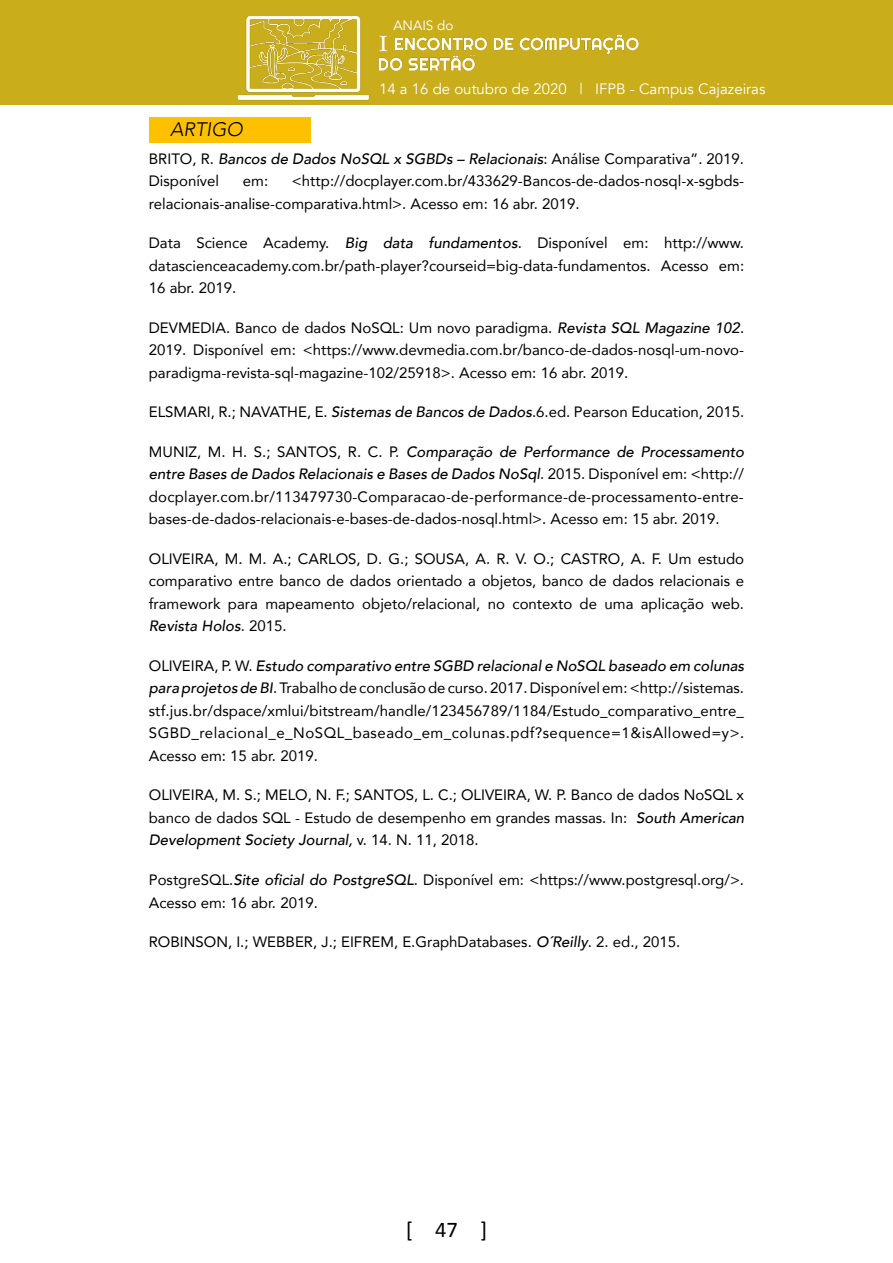
<style>
.page{position:relative;width:893px;height:1263px;background:#fff}
.page>*{position:absolute;margin:0;border:0;box-sizing:border-box;transform-origin:0 0}
.t1{font:22.5px "Calibri";color:#000}
.t2{font:22.5px "Plantagenet Cherokee";color:#fff}
.t3{font:italic 300 19.5px "Avenir";color:#000}
.t4{font:15px/22.5px "Avenir";color:#000;text-align:justify}
.t5{font:15px "Avenir";color:#fff}
.t6{font:13.5px "Avenir";color:#fff}
.s1{font-weight:500;font-style:italic}
</style>
<div class="page">
<div style="left:149px;top:117px;width:161px;height:26px;background:#ffc000"></div>
<div style="left:0;top:0;width:893px;height:104px;background:#caad1a"></div>
<img style="left:394px;top:35px;width:245px;height:19px">
<img style="left:378px;top:56px;width:97px;height:15px">
<img style="left:237px;top:15px;width:132px;height:85px">
<p class="t6" style="left:393px;top:17px;width:62px">ANAIS do</p>
<h1 class="t2" style="left:379px;top:30px;width:10px">I</h1>
<h2 class="t3" style="left:170px;top:118px;width:74px">ARTIGO</h2>
<p class="t5" style="left:379px;top:80px;width:388px">14 a 16 de outubro de 2020 | IFPB - Campus Cajazeiras</p>
<p class="t4" style="left:149px;top:147px;width:597px">BRITO, R. <span class="s1">Bancos de Dados NoSQL x SGBDs – Relacionais</span>: Análise Comparativa”. 2019.<br>Disponível</p>
<p class="t4" style="left:149px;top:169px;width:597px;text-indent:143px">&lt;http://docplayer.com.br/433629-Bancos-de-dados-nosql-x-sgbds&shy;relacionais-analise-comparativa.html&gt;. Acesso em: 16 abr. 2019.</p>
<p class="t4" style="left:149px;top:231px;width:597px">Data Science Academy. <span class="s1">Big data fundamentos</span>. Disponível em: http://www. datascienceacademy.com.br/path-player?courseid=big-data-fundamentos. Acesso em:<br>16 abr. 2019.</p>
<p class="t4" style="left:149px;top:316px;width:597px">DEVMEDIA. Banco de dados NoSQL: Um novo paradigma. <span class="s1">Revista SQL Magazine 102</span>.<br>2019. Disponível em: &lt;https://www.devmedia.com.br/banco-de-dados-nosql-um-novo&shy;paradigma-revista-sql-magazine-102/25918&gt;. Acesso em: 16 abr. 2019.</p>
<p class="t4" style="left:149px;top:400px;width:597px">ELSMARI, R.; NAVATHE, E. <span class="s1">Sistemas de Bancos de Dados</span>.6.ed. Pearson Education, 2015.</p>
<p class="t4" style="left:149px;top:440px;width:597px">MUNIZ, M. H. S.; SANTOS, R. C. P. <span class="s1">Comparação de Performance de Processamento entre Bases de Dados Relacionais e Bases de Dados NoSql</span>. 2015. Disponível em: &lt;http:// docplayer.com.br/113479730-Comparacao-de-performance-de-processamento-entre&shy;bases-de-dados-relacionais-e-bases-de-dados-nosql.html&gt;. Acesso em: 15 abr. 2019.</p>
<p class="t4" style="left:149px;top:547px;width:597px">OLIVEIRA, M. M. A.; CARLOS, D. G.; SOUSA, A. R. V. O.; CASTRO, A. F. Um estudo comparativo entre banco de dados orientado a objetos, banco de dados relacionais e framework para mapeamento objeto/relacional, no contexto de uma aplicação web.<br><span class="s1">Revista Holos</span>. 2015.</p>
<p class="t4" style="left:149px;top:654px;width:597px">OLIVEIRA, P. W. <span class="s1">Estudo comparativo entre SGBD relacional e NoSQL baseado em colunas para projetos de BI</span>. Trabalho de conclusão de curso. 2017. Disponível em: &lt;http://sistemas. stf.jus.br/dspace/xmlui/bitstream/handle/123456789/1184/Estudo_comparativo_entre_ SGBD_relacional_e_NoSQL_baseado_em_colunas.pdf?sequence=1&amp;isAllowed=y&gt;.<br>Acesso em: 15 abr. 2019.</p>
<p class="t4" style="left:149px;top:783px;width:597px">OLIVEIRA, M. S.; MELO, N. F.; SANTOS, L. C.; OLIVEIRA, W. P. Banco de dados NoSQL x banco de dados SQL - Estudo de desempenho em grandes massas. In: <span class="s1">South American Development Society Journal,</span> v. 14. N. 11, 2018.</p>
<p class="t4" style="left:149px;top:868px;width:597px">PostgreSQL.<span class="s1">Site oficial do PostgreSQL</span>. Disponível em: &lt;https://www.postgresql.org/&gt;.<br>Acesso em: 16 abr. 2019.</p>
<p class="t4" style="left:149px;top:930px;width:533px">ROBINSON, I.; WEBBER, J.; EIFREM, E.GraphDatabases. <span class="s1">O´Reilly</span>. 2. ed., 2015.</p>
<p class="t4" style="left:243px;top:169px;width:27px">em:</p>
<h1 class="t1" style="left:406px;top:1216px;width:83px">[ 47 ]</h1>
</div>
